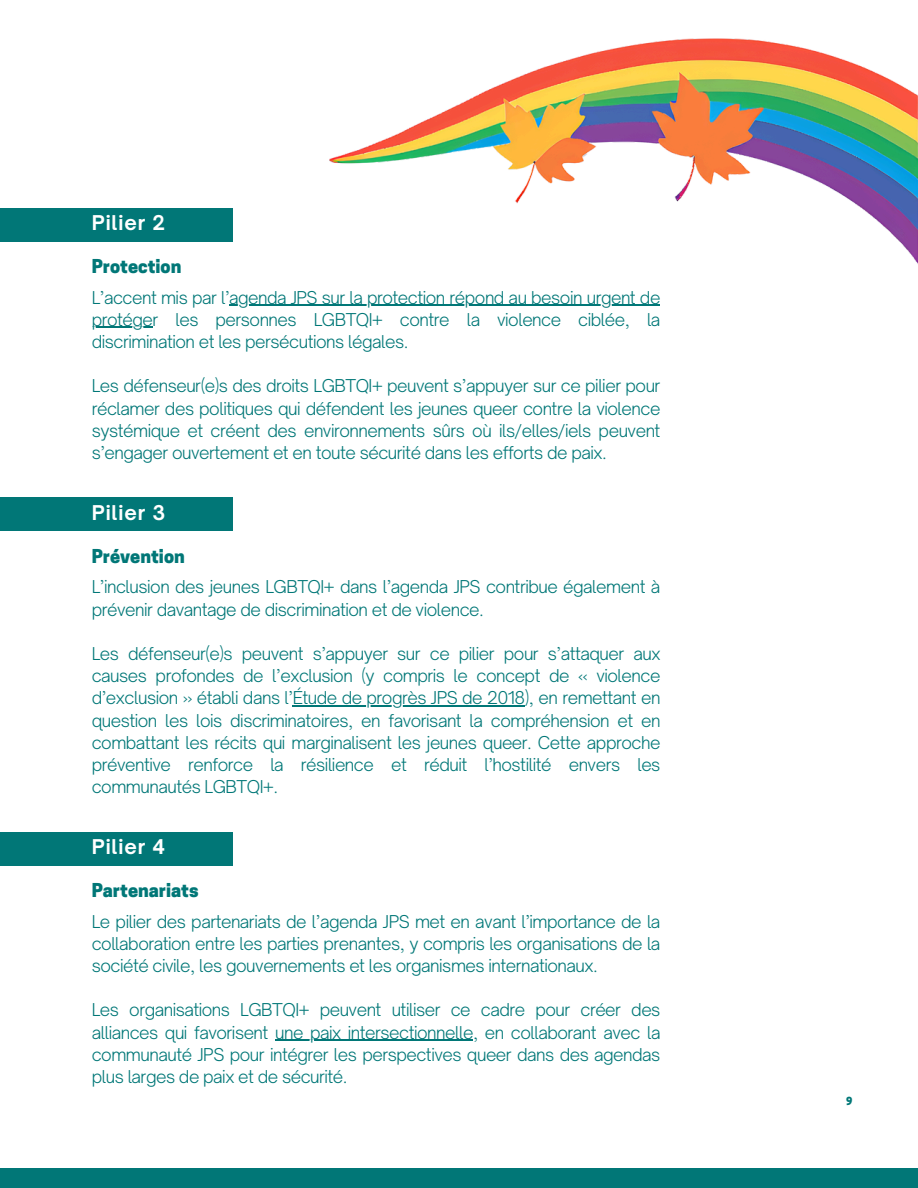
<style>
.page{position:relative;width:918px;height:1188px;background:#fff}
.page>*{position:absolute;margin:0;border:0;box-sizing:border-box;transform-origin:0 0}
.t1{font:700 19.5px "Open Sauce One";letter-spacing:.05em;color:#fff}
.t2{font:800 18px "Cooper Hewitt";color:#017777}
.t3{font:300 16.95px/22.2px "Open Sauce One";letter-spacing:-.03em;color:#017777}
.t4{font:800 10.5px "Cooper Hewitt";color:#017777}
</style>
<div class="page">
<div style="left:0;top:1168px;width:918px;height:20px;background:#017777"></div>
<img style="left:330px;top:39px;width:588px;height:225px">
<svg style="left:660px;top:156px;width:32px;height:29px"></svg>
<hr style="left:229px;top:305px;width:431px;height:1px;background:#017777">
<hr style="left:92px;top:327px;width:61px;height:1px;background:#017777">
<div style="left:0;top:208px;width:232px;height:33px;background:#017777"></div>
<hr style="left:293px;top:706px;width:232px;height:1px;background:#017777">
<div style="left:0;top:497px;width:232px;height:34px;background:#017777"></div>
<hr style="left:275px;top:1040px;width:198px;height:1px;background:#017777">
<div style="left:0;top:832px;width:232px;height:33px;background:#017777"></div>
<h1 class="t1" style="left:92px;top:211px;width:75px">Pilier 2</h1>
<h1 class="t2" style="left:92px;top:260px;width:91px">Protection</h1>
<h1 class="t3" style="left:92px;top:286px;width:570px">L’accent mis par l’agenda JPS sur la protection répond au besoin urgent de</h1>
<p class="t3" style="left:92px;top:308px;width:570px">protéger les personnes LGBTQI+ contre la violence ciblée, la discrimination et les persécutions légales.</p>
<p class="t3" style="left:92px;top:375px;width:570px">Les défenseur(e)s des droits LGBTQI+ peuvent s’appuyer sur ce pilier pour réclamer des politiques qui défendent les jeunes queer contre la violence</p>
<h1 class="t3" style="left:92px;top:419px;width:570px">systémique et créent des environnements sûrs où ils/elles/iels peuvent s’engager ouvertement et en toute sécurité dans les efforts de paix.</h1>
<p class="t1" style="left:92px;top:500px;width:75px">Pilier 3</p>
<p class="t2" style="left:92px;top:549px;width:95px">Prévention</p>
<p class="t3" style="left:92px;top:576px;width:570px">L’inclusion des jeunes LGBTQI+ dans l’agenda JPS contribue également à prévenir davantage de discrimination et de violence.</p>
<h1 class="t3" style="left:92px;top:642px;width:570px;text-align:justify">Les défenseur(e)s peuvent s’appuyer sur ce pilier pour s’attaquer aux causes profondes de l’exclusion (y compris le concept de « violence d’exclusion » établi dans l’Étude de progrès JPS de 2018), en remettant en</h1>
<h1 class="t3" style="left:92px;top:709px;width:570px;text-align:justify">question les lois discriminatoires, en favorisant la compréhension et en combattant les récits qui marginalisent les jeunes queer. Cette approche préventive renforce la résilience et réduit l’hostilité envers les communautés LGBTQI+.</h1>
<p class="t1" style="left:92px;top:835px;width:75px">Pilier 4</p>
<p class="t2" style="left:92px;top:884px;width:109px">Partenariats</p>
<p class="t3" style="left:92px;top:910px;width:570px;text-align:justify">Le pilier des partenariats de l’agenda JPS met en avant l’importance de la collaboration entre les parties prenantes, y compris les organisations de la société civile, les gouvernements et les organismes internationaux.</p>
<p class="t3" style="left:92px;top:999px;width:570px">Les organisations LGBTQI+ peuvent utiliser ce cadre pour créer des alliances qui favorisent une paix intersectionnelle, en collaborant avec la</p>
<p class="t3" style="left:92px;top:1043px;width:570px">communauté JPS pour intégrer les perspectives queer dans des agendas plus larges de paix et de sécurité.</p>
<p class="t4" style="left:846px;top:1097px;width:8px">9</p>
</div>
